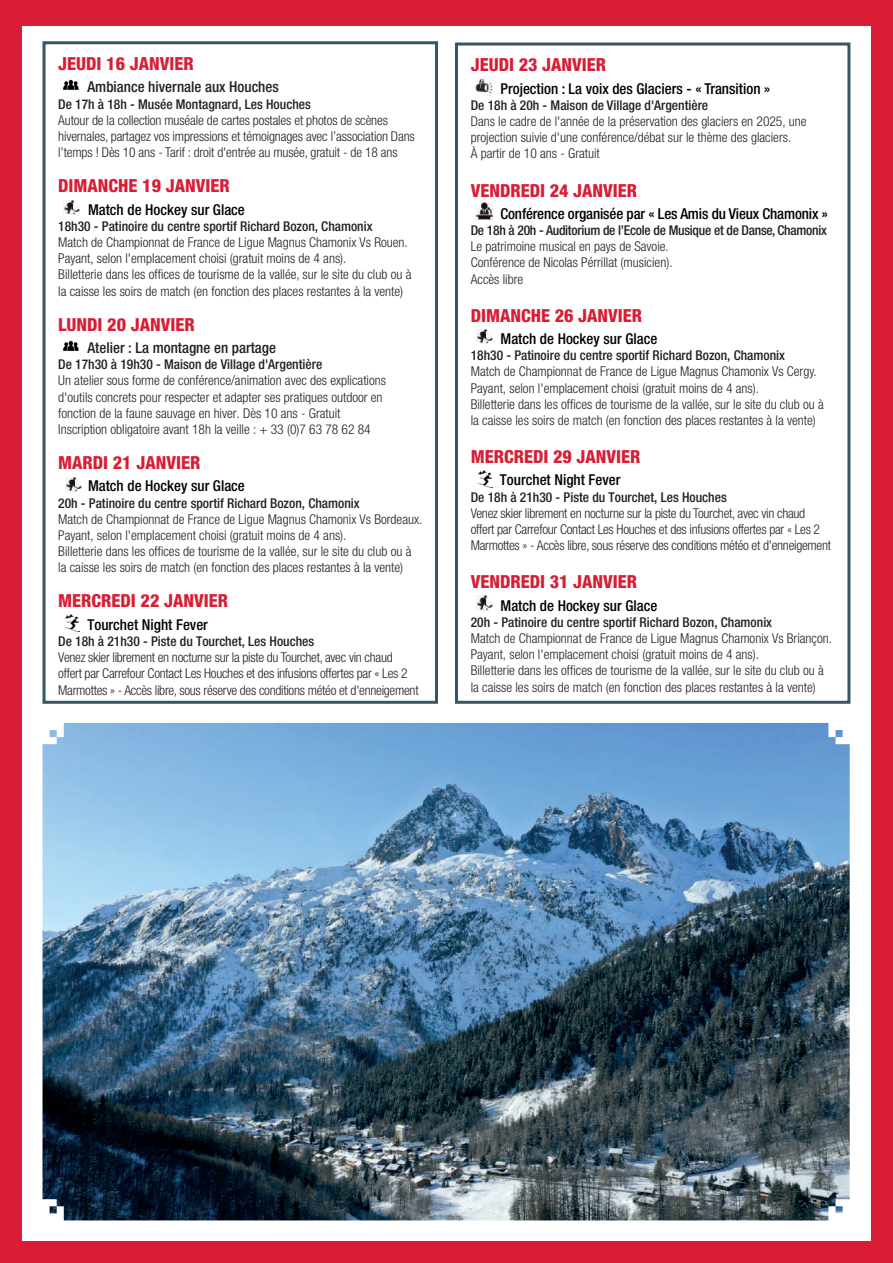
<style>
.page{position:relative;width:893px;height:1263px;background:#fff}
.page>*{position:absolute;margin:0;border:0;box-sizing:border-box;transform-origin:0 0}
.t1{font:800 condensed 18px "Helvetica Neue LT Std";color:#d91d35}
.t2{font:500 condensed 15px "Helvetica Neue LT Std";color:#000}
.t3{font:500 condensed 15px "Helvetica Neue LT Std";color:#231f20}
.t4{font:300 condensed 13.5px/16.2px "Helvetica Neue LT Std";color:#231f20}
.t5{font:500 condensed 13.5px "Helvetica Neue LT Std";color:#231f20}
.t6{font:300 condensed 13.5px/16.2px "Helvetica Neue LT Std";letter-spacing:-.02em;color:#231f20}
.t7{font:500 condensed 13.5px "Helvetica Neue LT Std";letter-spacing:-.02em;color:#231f20}
</style>
<div class="page">
<div style="left:0;top:0;width:893px;height:26px;background:#d91d35"></div>
<div style="left:0;top:1242px;width:893px;height:21px;background:#d91d35"></div>
<div style="left:0;top:0;width:21px;height:1263px;background:#d91d35"></div>
<div style="left:872px;top:0;width:21px;height:1263px;background:#d91d35"></div>
<div style="left:455px;top:43px;width:395px;height:661px;border:3px solid #355668"></div>
<img style="left:475px;top:79px;width:17px;height:16px">
<img style="left:475px;top:203px;width:18px;height:17px">
<img style="left:477px;top:330px;width:16px;height:14px">
<img style="left:478px;top:470px;width:14px;height:17px">
<img style="left:477px;top:596px;width:16px;height:14px">
<div style="left:43px;top:41px;width:395px;height:663px;border:3px solid #355668"></div>
<img style="left:63px;top:79px;width:16px;height:11px">
<img style="left:63px;top:200px;width:16px;height:14px">
<img style="left:63px;top:340px;width:16px;height:11px">
<img style="left:66px;top:477px;width:16px;height:14px">
<img style="left:65px;top:614px;width:14px;height:17px">
<img style="left:43px;top:723px;width:807px;height:497px">
<h1 class="t1" style="left:58px;top:53px;width:137px">JEUDI 16 JANVIER</h1>
<p class="t3" style="left:87px;top:78px;width:193px">Ambiance hivernale aux Houches</p>
<p class="t5" style="left:58px;top:96px;width:254px">De 17h à 18h - Musée Montagnard, Les Houches</p>
<p class="t4" style="left:58px;top:112px;width:358px">Autour de la collection muséale de cartes postales et photos de scènes hivernales, partagez vos impressions et témoignages avec l’association Dans l’temps ! Dès 10 ans - Tarif : droit d'entrée au musée, gratuit - de 18 ans</p>
<h1 class="t1" style="left:58px;top:175px;width:173px">DIMANCHE 19 JANVIER</h1>
<p class="t2" style="left:88px;top:200px;width:158px">Match de Hockey sur Glace</p>
<p class="t5" style="left:58px;top:218px;width:316px">18h30 - Patinoire du centre sportif Richard Bozon, Chamonix</p>
<p class="t4" style="left:58px;top:234px;width:355px">Match de Championnat de France de Ligue Magnus Chamonix Vs Rouen.<br>Payant, selon l'emplacement choisi (gratuit moins de 4 ans).<br>Billetterie dans les offices de tourisme de la vallée, sur le site du club ou à la caisse les soirs de match (en fonction des places restantes à la vente)</p>
<h1 class="t1" style="left:58px;top:313px;width:138px">LUNDI 20 JANVIER</h1>
<p class="t3" style="left:87px;top:339px;width:190px">Atelier : La montagne en partage</p>
<p class="t5" style="left:58px;top:356px;width:265px">De 17h30 à 19h30 - Maison de Village d'Argentière</p>
<p class="t4" style="left:58px;top:372px;width:329px">Un atelier sous forme de conférence/animation avec des explications d'outils concrets pour respecter et adapter ses pratiques outdoor en fonction de la faune sauvage en hiver. Dès 10 ans - Gratuit Inscription obligatoire avant 18h la veille : + 33 (0)7 63 78 62 84</p>
<h1 class="t1" style="left:58px;top:451px;width:144px">MARDI 21 JANVIER</h1>
<p class="t2" style="left:88px;top:477px;width:158px">Match de Hockey sur Glace</p>
<p class="t5" style="left:58px;top:495px;width:303px">20h - Patinoire du centre sportif Richard Bozon, Chamonix</p>
<p class="t4" style="left:58px;top:511px;width:366px">Match de Championnat de France de Ligue Magnus Chamonix Vs Bordeaux.<br>Payant, selon l'emplacement choisi (gratuit moins de 4 ans).<br>Billetterie dans les offices de tourisme de la vallée, sur le site du club ou à la caisse les soirs de match (en fonction des places restantes à la vente)</p>
<h1 class="t1" style="left:58px;top:590px;width:171px">MERCREDI 22 JANVIER</h1>
<p class="t2" style="left:87px;top:615px;width:122px">Tourchet Night Fever</p>
<p class="t5" style="left:58px;top:633px;width:257px">De 18h à 21h30 - Piste du Tourchet, Les Houches</p>
<p class="t6" style="left:58px;top:649px;width:362px">Venez skier librement en nocturne sur la piste du Tourchet, avec vin chaud offert par Carrefour Contact Les Houches et des infusions offertes par « Les 2<br>Marmottes » - Accès libre, sous réserve des conditions météo et d'enneigement</p>
<h1 class="t1" style="left:471px;top:54px;width:137px">JEUDI 23 JANVIER</h1>
<p class="t2" style="left:500px;top:79px;width:271px">Projection : La voix des Glaciers - « Transition »</p>
<p class="t5" style="left:471px;top:97px;width:239px">De 18h à 20h - Maison de Village d'Argentière</p>
<p class="t4" style="left:471px;top:113px;width:337px">Dans le cadre de l'année de la préservation des glaciers en 2025, une projection suivie d'une conférence/débat sur le thème des glaciers.<br>À partir de 10 ans - Gratuit</p>
<h1 class="t1" style="left:471px;top:179px;width:168px">VENDREDI 24 JANVIER</h1>
<p class="t2" style="left:500px;top:205px;width:329px">Conférence organisée par « Les Amis du Vieux Chamonix »</p>
<p class="t7" style="left:471px;top:222px;width:358px">De 18h à 20h - Auditorium de l’Ecole de Musique et de Danse, Chamonix</p>
<p class="t4" style="left:471px;top:238px;width:203px">Le patrimoine musical en pays de Savoie.<br>Conférence de Nicolas Pérrillat (musicien).<br>Accès libre</p>
<h1 class="t1" style="left:471px;top:304px;width:173px">DIMANCHE 26 JANVIER</h1>
<p class="t2" style="left:500px;top:330px;width:158px">Match de Hockey sur Glace</p>
<p class="t5" style="left:471px;top:347px;width:316px">18h30 - Patinoire du centre sportif Richard Bozon, Chamonix</p>
<p class="t4" style="left:471px;top:363px;width:355px">Match de Championnat de France de Ligue Magnus Chamonix Vs Cergy.<br>Payant, selon l'emplacement choisi (gratuit moins de 4 ans).<br>Billetterie dans les offices de tourisme de la vallée, sur le site du club ou à la caisse les soirs de match (en fonction des places restantes à la vente)</p>
<h1 class="t1" style="left:471px;top:446px;width:171px">MERCREDI 29 JANVIER</h1>
<p class="t2" style="left:500px;top:471px;width:122px">Tourchet Night Fever</p>
<p class="t5" style="left:471px;top:489px;width:257px">De 18h à 21h30 - Piste du Tourchet, Les Houches</p>
<p class="t6" style="left:471px;top:505px;width:362px">Venez skier librement en nocturne sur la piste du Tourchet, avec vin chaud offert par Carrefour Contact Les Houches et des infusions offertes par « Les 2<br>Marmottes » - Accès libre, sous réserve des conditions météo et d'enneigement</p>
<h1 class="t1" style="left:471px;top:571px;width:168px">VENDREDI 31 JANVIER</h1>
<p class="t2" style="left:500px;top:596px;width:158px">Match de Hockey sur Glace</p>
<p class="t5" style="left:471px;top:614px;width:303px">20h - Patinoire du centre sportif Richard Bozon, Chamonix</p>
<p class="t4" style="left:471px;top:630px;width:363px">Match de Championnat de France de Ligue Magnus Chamonix Vs Briançon.<br>Payant, selon l'emplacement choisi (gratuit moins de 4 ans).<br>Billetterie dans les offices de tourisme de la vallée, sur le site du club ou à la caisse les soirs de match (en fonction des places restantes à la vente)</p>
</div>
